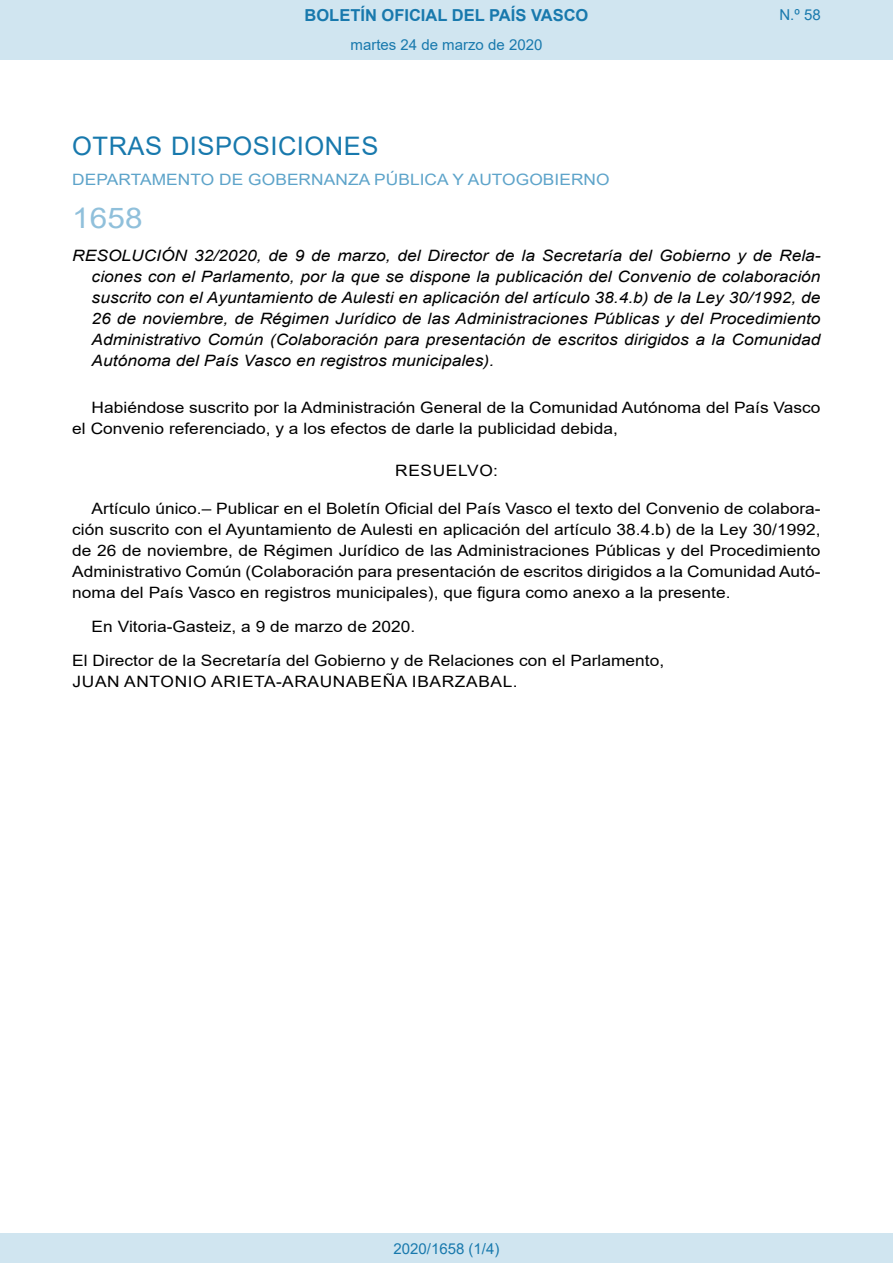
<style>
.page{position:relative;width:893px;height:1263px;background:#fff}
.page>*{position:absolute;margin:0;border:0;box-sizing:border-box;transform-origin:0 0}
.BOPVOrden{font:28.5px "Arial";color:#90c0db;scale:1.11 1}
.BOPVSeccion{font:25.5px "Arial";letter-spacing:.02em;color:#1879ad}
.t1{font:700 16.5px "Arial";color:#1879ad}
.BOPVDetalle{font:15.6px/21px "Arial";color:#000;scale:1.11 1}
.BOPVTitulo{font:italic 15.6px/21px "Arial";color:#000;text-align:justify;scale:1.11 1}
.BOPVFirmaPuesto{font:15.6px "Arial";color:#000;scale:1.11 1}
.BOPVOrganismo{font:15.6px "Arial";letter-spacing:.005em;color:#5ea4ca;scale:1.11 1}
.BOPVFirmaNombre{font:15.6px "Arial";letter-spacing:.035em;color:#000;scale:1.11 1}
.BOPVFirmaLugFec{font:15.6px "Arial";color:#000;scale:1.11 1}
.BOPVClave{font:15.6px "Arial";letter-spacing:.035em;color:#000;scale:1.11 1}
.Paginacion_Centro{font:15px "Arial";color:#1879ad}
</style>
<div class="page">
<div style="left:0;top:0;width:893px;height:60px;background:#d0e5f0"></div>
<div style="left:0;top:1233px;width:893px;height:30px;background:#d0e5f0"></div>
<p class="t1" style="left:305px;top:3px;width:285px">BOLETÍN OFICIAL DEL PAÍS VASCO</p>
<p class="Paginacion_Centro" style="left:351px;top:35px;width:193px">martes 24 de marzo de 2020</p>
<p class="Paginacion_Centro" style="left:779px;top:5px;width:43px">N.º 58</p>
<p class="BOPVSeccion" style="left:72px;top:128px;width:308px">OTRAS DISPOSICIONES</p>
<p class="BOPVOrganismo" style="left:72px;top:169px;width:486px">DEPARTAMENTO DE GOBERNANZA PÚBLICA Y AUTOGOBIERNO</p>
<p class="BOPVOrden" style="left:72px;top:198px;width:65px">1658</p>
<p class="BOPVTitulo" style="left:92px;top:246px;width:658px;text-indent:-19px">RESOLUCIÓN 32/2020, de 9 de marzo, del Director de la Secretaría del Gobierno y de Rela&shy;ciones con el Parlamento, por la que se dispone la publicación del Convenio de colaboración suscrito con el Ayuntamiento de Aulesti en aplicación del artículo 38.4.b) de la Ley 30/1992, de 26 de noviembre, de Régimen Jurídico de las Administraciones Públicas y del Procedimiento Administrativo Común (Colaboración para presentación de escritos dirigidos a la Comunidad Autónoma del País Vasco en registros municipales).</p>
<p class="BOPVDetalle" style="left:72px;top:397px;width:676px;text-indent:19px">Habiéndose suscrito por la Administración General de la Comunidad Autónoma del País Vasco el Convenio referenciado, y a los efectos de darle la publicidad debida,</p>
<p class="BOPVClave" style="left:395px;top:460px;width:94px">RESUELVO:</p>
<p class="BOPVDetalle" style="left:72px;top:498px;width:676px;text-align:justify;text-indent:19px">Artículo único.– Publicar en el Boletín Oficial del País Vasco el texto del Convenio de colabora&shy;ción suscrito con el Ayuntamiento de Aulesti en aplicación del artículo 38.4.b) de la Ley 30/1992, de 26 de noviembre, de Régimen Jurídico de las Administraciones Públicas y del Procedimiento Administrativo Común (Colaboración para presentación de escritos dirigidos a la Comunidad Autó&shy;noma del País Vasco en registros municipales), que figura como anexo a la presente.</p>
<p class="BOPVFirmaLugFec" style="left:92px;top:616px;width:293px">En Vitoria-Gasteiz, a 9 de marzo de 2020.</p>
<p class="BOPVFirmaPuesto" style="left:72px;top:650px;width:535px">El Director de la Secretaría del Gobierno y de Relaciones con el Parlamento,</p>
<p class="BOPVFirmaNombre" style="left:73px;top:671px;width:402px">JUAN ANTONIO ARIETA-ARAUNABEÑA IBARZABAL.</p>
<p class="Paginacion_Centro" style="left:393px;top:1238px;width:107px">2020/1658 (1/4)</p>
</div>
